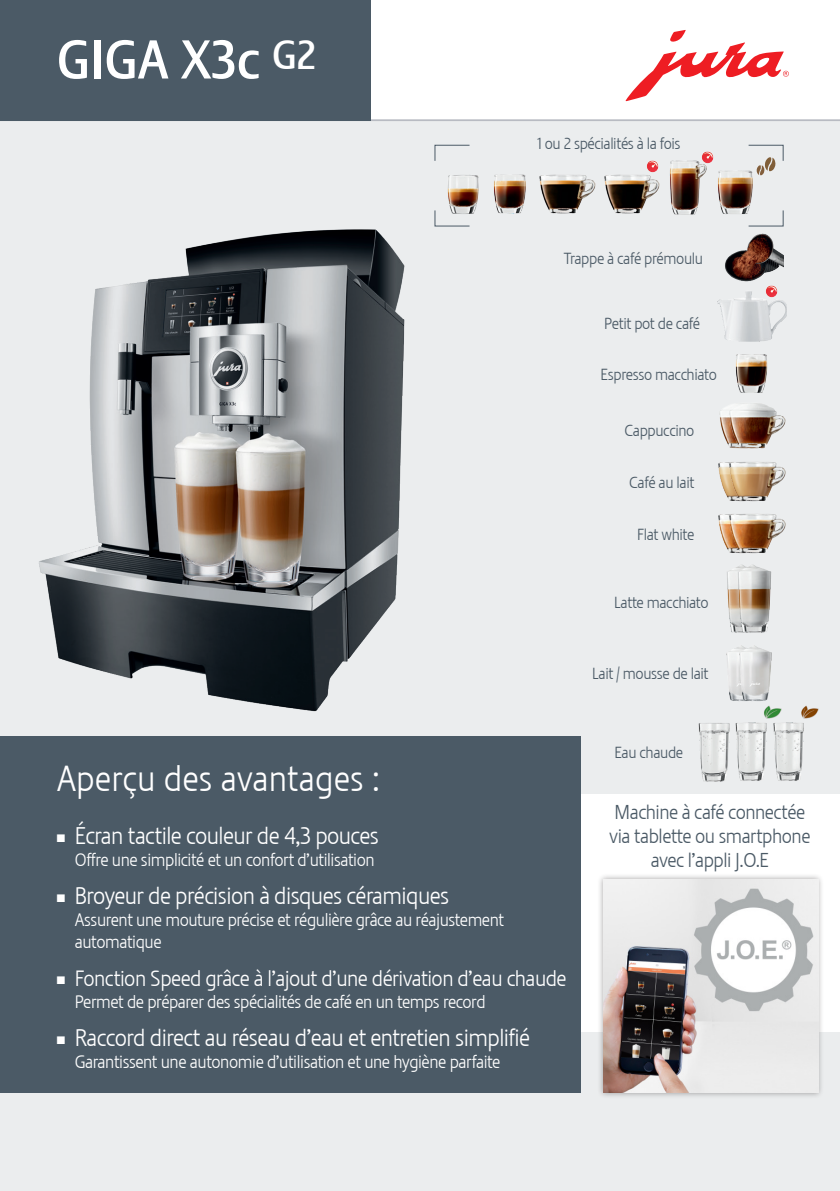
<style>
.page{position:relative;width:840px;height:1191px;background:#fff}
.page>*{position:absolute;margin:0;border:0;box-sizing:border-box;transform-origin:0 0}
.t1{font:54px "Stalemate LF";letter-spacing:.005em;color:#fff}
.t2{font:36px "Stalemate LF Light";color:#fff}
.t3{font:24px "Stalemate LF Light";letter-spacing:-.025em;color:#fff}
.t4{font:22px "Stalemate LF Light";letter-spacing:-.025em;color:#fff}
.t5{font:20px/24px "Stalemate LF Light";letter-spacing:-.025em;color:#4b5a66;text-align:center}
.t6{font:18px/22px "Stalemate LF Light";letter-spacing:-.025em;color:#fff}
.t7{font:16px "Stalemate LF Light";letter-spacing:-.025em;color:#4b5a66}
</style>
<div class="page">
<div style="left:0;top:120px;width:839px;height:674px;background:#ebedee"></div>
<div style="left:0;top:1032px;width:839px;height:159px;background:#ebedee"></div>
<svg style="left:625px;top:30px;width:163px;height:71px"></svg>
<hr style="left:0;top:119px;width:839px;height:2px;background:#b8bbc2">
<div style="left:0;top:736px;width:580px;height:356px;background:#4b5a66"></div>
<img style="left:39px;top:226px;width:400px;height:486px">
<div style="left:0;top:0;width:370px;height:120px;background:#4b5a66"></div>
<img style="left:738px;top:722px;width:25px;height:59px">
<img style="left:698px;top:723px;width:40px;height:59px">
<img style="left:717px;top:290px;width:69px;height:52px">
<svg style="left:764px;top:286px;width:13px;height:12px"></svg>
<img style="left:719px;top:406px;width:10px;height:40px">
<img style="left:729px;top:403px;width:55px;height:46px">
<img style="left:718px;top:514px;width:11px;height:37px">
<img style="left:729px;top:514px;width:55px;height:39px">
<img style="left:718px;top:462px;width:11px;height:37px">
<img style="left:729px;top:462px;width:55px;height:39px">
<img style="left:727px;top:567px;width:10px;height:66px">
<img style="left:737px;top:565px;width:34px;height:68px">
<img style="left:726px;top:647px;width:12px;height:54px">
<img style="left:738px;top:645px;width:34px;height:56px">
<svg style="left:434px;top:210px;width:35px;height:16px"></svg>
<img style="left:539px;top:175px;width:56px;height:39px">
<img style="left:494px;top:174px;width:32px;height:40px">
<img style="left:447px;top:175px;width:31px;height:40px">
<svg style="left:434px;top:145px;width:35px;height:16px"></svg>
<svg style="left:748px;top:210px;width:35px;height:16px"></svg>
<img style="left:669px;top:160px;width:40px;height:55px">
<svg style="left:700px;top:151px;width:13px;height:12px"></svg>
<img style="left:604px;top:175px;width:55px;height:39px">
<svg style="left:647px;top:160px;width:11px;height:12px"></svg>
<img style="left:718px;top:170px;width:35px;height:45px">
<svg style="left:747px;top:145px;width:36px;height:30px"></svg>
<img style="left:735px;top:354px;width:31px;height:39px">
<img style="left:725px;top:233px;width:57px;height:53px">
<img style="left:763px;top:705px;width:55px;height:76px">
<div style="left:596px;top:872px;width:228px;height:227px;background:#231f20;opacity:.4"></div>
<img style="left:602px;top:879px;width:215px;height:213px">
<p class="t1" style="left:57px;top:27px;width:261px">GIGA X3c <sup>G2</sup></p>
<p class="t2" style="left:57px;top:757px;width:324px">Aperçu des avantages :</p>
<p class="t7" style="left:537px;top:134px;width:145px">1 ou 2 spécialités à la fois</p>
<p class="t7" style="left:563px;top:249px;width:141px">Trappe à café prémoulu</p>
<p class="t7" style="left:604px;top:314px;width:97px">Petit pot de café</p>
<p class="t7" style="left:600px;top:365px;width:118px">Espresso macchiato</p>
<p class="t7" style="left:624px;top:421px;width:72px">Cappuccino</p>
<p class="t7" style="left:628px;top:473px;width:67px">Café au lait</p>
<p class="t7" style="left:637px;top:525px;width:59px">Flat white</p>
<p class="t7" style="left:613px;top:593px;width:96px">Latte macchiato</p>
<p class="t7" style="left:592px;top:664px;width:118px">Lait / mousse de lait</p>
<p class="t7" style="left:614px;top:743px;width:70px">Eau chaude</p>
<p class="t3" style="left:57px;top:821px;width:323px">■ Écran tactile couleur de 4,3 pouces</p>
<p class="t6" style="left:75px;top:848px;width:301px">Offre une simplicité et un confort d’utilisation</p>
<p class="t3" style="left:57px;top:881px;width:394px">■ Broyeur de précision à disques céramiques</p>
<p class="t6" style="left:75px;top:908px;width:430px">Assurent une mouture précise et régulière grâce au réajustement automatique</p>
<p class="t4" style="left:57px;top:965px;width:511px">■ Fonction Speed grâce à l’ajout d’une dérivation d’eau chaude</p>
<p class="t6" style="left:75px;top:990px;width:412px">Permet de préparer des spécialités de café en un temps record</p>
<p class="t3" style="left:57px;top:1023px;width:474px">■ Raccord direct au réseau d’eau et entretien simplifié</p>
<p class="t6" style="left:75px;top:1050px;width:427px">Garantissent une autonomie d’utilisation et une hygiène parfaite</p>
<p class="t5" style="left:614px;top:799px;width:192px">Machine à café connectée</p>
<p class="t5" style="left:609px;top:823px;width:203px">via tablette ou smartphone avec l’appli J.O.E</p>
</div>
